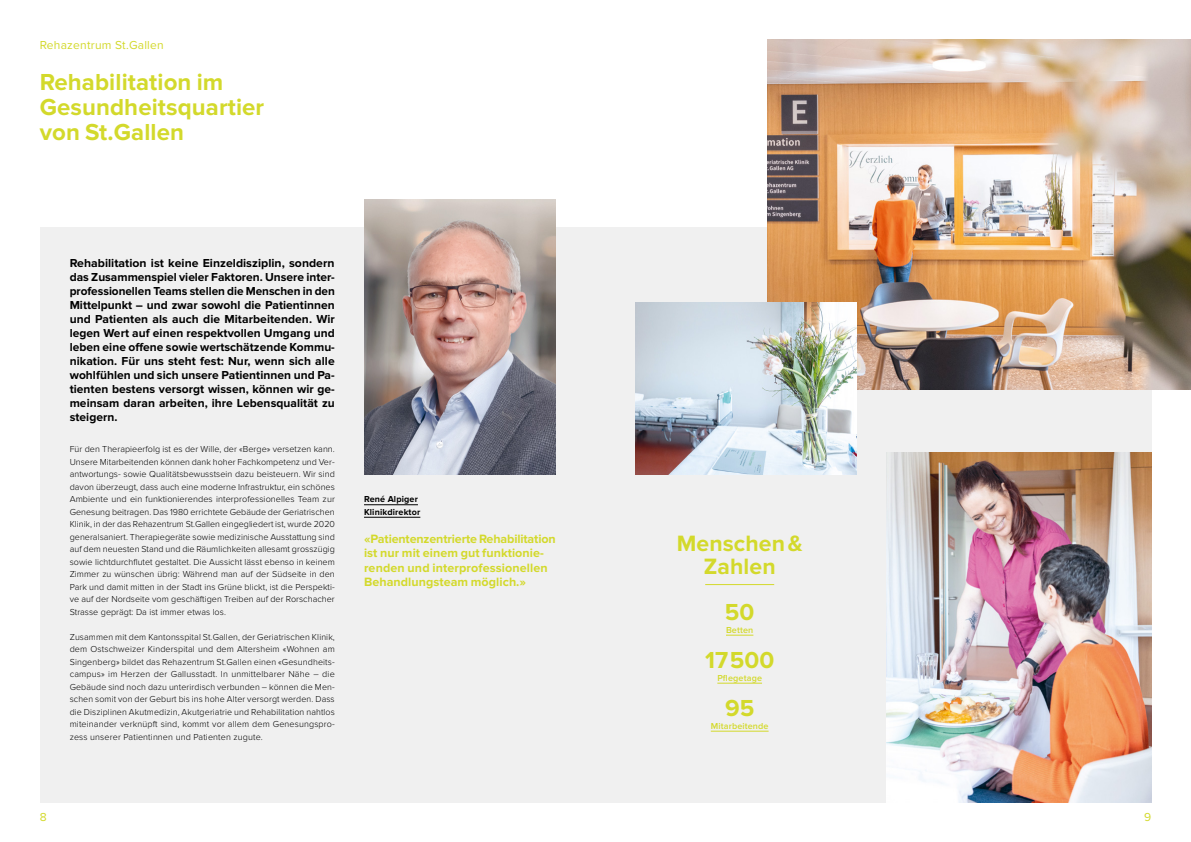
<style>
.page{position:relative;width:1191px;height:842px;background:#fff}
.page>*{position:absolute;margin:0;border:0;box-sizing:border-box;transform-origin:0 0}
.t1{font:700 24px/25px "Proxima Nova";letter-spacing:.005em;color:#d3d92b}
.t2{font:700 23px/23px "Proxima Nova";letter-spacing:.005em;color:#d3d92b;text-align:center}
.t3{font:700 12.5px/14.5px "Proxima Nova";letter-spacing:.005em;color:#d3d92b}
.t4{font:700 12px/14px "Proxima Nova";letter-spacing:.005em;color:#000;text-align:justify}
.t5{font:12px "Proxima Nova";letter-spacing:.02em;color:#d3d92b}
.t6{font:300 9px/12.5px "Proxima Nova";letter-spacing:.005em;color:#000;text-align:justify}
.t7{font:600 9px "Proxima Nova";letter-spacing:.015em;color:#d3d92b}
.t8{font:700 9px/12.5px "Proxima Nova";letter-spacing:.015em;color:#000}
</style>
<div class="page">
<div style="left:40px;top:227px;width:1111px;height:575px;background:#f0f0f0"></div>
<img style="left:364px;top:200px;width:192px;height:275px">
<hr style="left:364px;top:505px;width:54px;height:1px;background:#000">
<hr style="left:364px;top:517px;width:56px;height:1px;background:#000">
<svg style="left:726px;top:635px;width:27px;height:1px"></svg>
<hr style="left:717px;top:683px;width:45px;height:1px;background:#d3d92b">
<hr style="left:711px;top:731px;width:57px;height:1px;background:#d3d92b">
<hr style="left:705px;top:584px;width:69px;height:1px;background:#d3d92b">
<img style="left:767px;top:40px;width:424px;height:350px">
<img style="left:886px;top:452px;width:265px;height:350px">
<img style="left:635px;top:303px;width:221px;height:172px">
<h3 class="t5" style="left:40px;top:36px;width:126px">Rehazentrum St.Gallen</h3>
<h1 class="t1" style="left:40px;top:70px;width:226px">Rehabilitation im<br>Gesundheitsquartier von St.Gallen</h1>
<p class="t4" style="left:70px;top:256px;width:267px">Rehabilitation ist keine Einzeldisziplin, sondern das Zusammenspiel vieler Faktoren. Unsere inter&shy;professionellen Teams stellen die Menschen in den Mittelpunkt – und zwar sowohl die Patientinnen und Patienten als auch die Mitarbeitenden. Wir legen Wert auf einen respektvollen Umgang und leben eine offene sowie wertschätzende Kommu&shy;nikation. Für uns steht fest: Nur, wenn sich alle wohlfühlen und sich unsere Patientinnen und Pa&shy;tienten bestens versorgt wissen, können wir ge&shy;meinsam daran arbeiten, ihre Lebensqualität zu steigern.</p>
<p class="t6" style="left:70px;top:443px;width:267px">Für den Therapieerfolg ist es der Wille, der «Berge» versetzen kann.<br>Unsere Mitarbeitenden können dank hoher Fachkompetenz und Ver&shy;antwortungs- sowie Qualitätsbewusstsein dazu beisteuern. Wir sind davon überzeugt, dass auch eine moderne Infrastruktur, ein schönes Ambiente und ein funktionierendes interprofessionelles Team zur Genesung beitragen. Das 1980 errichtete Gebäude der Geriatrischen Klinik, in der das Rehazentrum St.Gallen eingegliedert ist, wurde 2020 generalsaniert. Therapiegeräte sowie medizinische Ausstattung sind auf dem neuesten Stand und die Räumlichkeiten allesamt grosszügig sowie lichtdurchflutet gestaltet. Die Aussicht lässt ebenso in keinem Zimmer zu wünschen übrig: Während man auf der Südseite in den Park und damit mitten in der Stadt ins Grüne blickt, ist die Perspekti&shy;ve auf der Nordseite vom geschäftigen Treiben auf der Rorschacher Strasse geprägt: Da ist immer etwas los.</p>
<p class="t6" style="left:70px;top:631px;width:267px">Zusammen mit dem Kantonsspital St.Gallen, der Geriatrischen Klinik, dem Ostschweizer Kinderspital und dem Altersheim «Wohnen am Singenberg» bildet das Rehazentrum St.Gallen einen «Gesundheits&shy;campus» im Herzen der Gallusstadt. In unmittelbarer Nähe – die Gebäude sind noch dazu unterirdisch verbunden – können die Men&shy;schen somit von der Geburt bis ins hohe Alter versorgt werden. Dass die Disziplinen Akutmedizin, Akutgeriatrie und Rehabilitation nahtlos miteinander verknüpft sind, kommt vor allem dem Genesungspro&shy;zess unserer Patientinnen und Patienten zugute.</p>
<p class="t8" style="left:364px;top:493px;width:58px">René Alpiger<br>Klinikdirektor</p>
<h3 class="t3" style="left:364px;top:532px;width:193px">«Patientenzentrierte Rehabilitation ist nur mit einem gut funktionie&shy;renden und interprofessionellen Behandlungsteam möglich.»</h3>
<h2 class="t2" style="left:677px;top:532px;width:127px">Menschen &amp;<br>Zahlen</h2>
<h1 class="t1" style="left:725px;top:600px;width:31px">50</h1>
<p class="t7" style="left:726px;top:624px;width:29px">Betten</p>
<h1 class="t1" style="left:705px;top:648px;width:71px">17 500</h1>
<p class="t7" style="left:717px;top:672px;width:46px">Pflegetage</p>
<h1 class="t1" style="left:725px;top:696px;width:31px">95</h1>
<p class="t7" style="left:711px;top:720px;width:59px">Mitarbeitende</p>
<h3 class="t5" style="left:40px;top:808px;width:8px">8</h3>
<h3 class="t5" style="left:1144px;top:808px;width:9px">9</h3>
</div>
